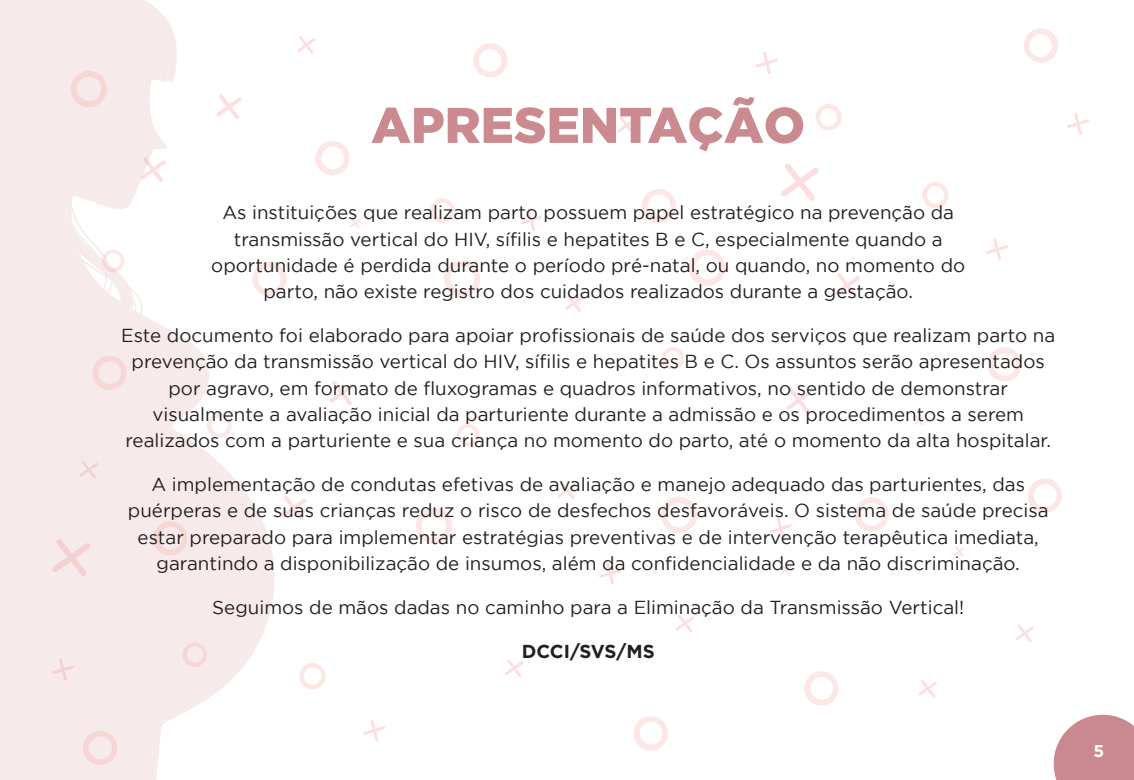
<style>
.page{position:relative;width:1134px;height:780px;background:#fff}
.page>*{position:absolute;margin:0;border:0;box-sizing:border-box;transform-origin:0 0}
.t1{font:900 50px "Gotham";color:#ca8a8f}
.t2{font:18.75px/26.2px "Gotham";color:#231f20;text-align:center}
.t3{font:700 18.75px "Gotham";letter-spacing:-.01em;color:#231f20}
.t4{font:700 17px "Gotham";color:#fff}
</style>
<div class="page">
<svg style="left:520px;top:209px;width:22px;height:22px"></svg>
<svg style="left:756px;top:52px;width:22px;height:22px"></svg>
<svg style="left:350px;top:218px;width:11px;height:10px"></svg>
<svg style="left:330px;top:381px;width:25px;height:24px"></svg>
<svg style="left:281px;top:496px;width:25px;height:24px"></svg>
<svg style="left:558px;top:481px;width:18px;height:18px"></svg>
<svg style="left:618px;top:116px;width:18px;height:18px"></svg>
<svg style="left:279px;top:265px;width:8px;height:28px"></svg>
<svg style="left:473px;top:43px;width:35px;height:34px"></svg>
<svg style="left:1067px;top:113px;width:22px;height:22px"></svg>
<svg style="left:1024px;top:28px;width:34px;height:35px"></svg>
<svg style="left:815px;top:104px;width:27px;height:26px"></svg>
<svg style="left:457px;top:424px;width:23px;height:22px"></svg>
<svg style="left:416px;top:507px;width:36px;height:37px"></svg>
<svg style="left:661px;top:497px;width:36px;height:36px"></svg>
<svg style="left:599px;top:562px;width:22px;height:22px"></svg>
<svg style="left:363px;top:719px;width:22px;height:22px"></svg>
<svg style="left:780px;top:565px;width:11px;height:10px"></svg>
<svg style="left:787px;top:388px;width:25px;height:24px"></svg>
<svg style="left:835px;top:273px;width:25px;height:24px"></svg>
<svg style="left:565px;top:294px;width:18px;height:18px"></svg>
<svg style="left:505px;top:659px;width:18px;height:18px"></svg>
<svg style="left:854px;top:497px;width:35px;height:34px"></svg>
<svg style="left:633px;top:716px;width:35px;height:34px"></svg>
<svg style="left:299px;top:663px;width:27px;height:26px"></svg>
<svg style="left:662px;top:347px;width:22px;height:23px"></svg>
<svg style="left:689px;top:249px;width:36px;height:37px"></svg>
<svg style="left:444px;top:260px;width:36px;height:37px"></svg>
<svg style="left:770px;top:517px;width:22px;height:22px"></svg>
<svg style="left:986px;top:238px;width:22px;height:22px"></svg>
<svg style="left:913px;top:415px;width:11px;height:10px"></svg>
<svg style="left:1016px;top:624px;width:18px;height:18px"></svg>
<svg style="left:676px;top:614px;width:18px;height:18px"></svg>
<svg style="left:987px;top:347px;width:35px;height:34px"></svg>
<svg style="left:804px;top:671px;width:35px;height:34px"></svg>
<svg style="left:922px;top:182px;width:27px;height:26px"></svg>
<svg style="left:954px;top:546px;width:11px;height:10px"></svg>
<svg style="left:1028px;top:478px;width:34px;height:35px"></svg>
<svg style="left:919px;top:680px;width:18px;height:17px"></svg>
<svg style="left:297px;top:36px;width:19px;height:18px"></svg>
<svg style="left:315px;top:141px;width:35px;height:34px"></svg>
<svg style="left:641px;top:189px;width:35px;height:34px"></svg>
<svg style="left:430px;top:198px;width:25px;height:25px"></svg>
<svg style="left:781px;top:163px;width:38px;height:38px"></svg>
<svg style="left:1054px;top:714px;width:80px;height:66px"></svg>
<svg style="left:0;top:0;width:273px;height:780px;fill:#f6ebea"></svg>
<svg style="left:52px;top:658px;width:22px;height:22px"></svg>
<svg style="left:81px;top:730px;width:38px;height:35px"></svg>
<svg style="left:79px;top:460px;width:19px;height:18px"></svg>
<svg style="left:65px;top:0;width:118px;height:390px"></svg>
<svg style="left:151px;top:521px;width:57px;height:146px"></svg>
<svg style="left:52px;top:539px;width:39px;height:37px"></svg>
<h1 class="t1" style="left:371px;top:96px;width:435px">APRESENTAÇÃO</h1>
<p class="t2" style="left:211px;top:199px;width:755px">As instituições que realizam parto possuem papel estratégico na prevenção da transmissão vertical do HIV, sífilis e hepatites B e C, especialmente quando a oportunidade é perdida durante o período pré-natal, ou quando, no momento do parto, não existe registro dos cuidados realizados durante a gestação.</p>
<p class="t2" style="left:121px;top:322px;width:935px">Este documento foi elaborado para apoiar profissionais de saúde dos serviços que realizam parto na prevenção da transmissão vertical do HIV, sífilis e hepatites B e C. Os assuntos serão apresentados por agravo, em formato de fluxogramas e quadros informativos, no sentido de demonstrar visualmente a avaliação inicial da parturiente durante a admissão e os procedimentos a serem realizados com a parturiente e sua criança no momento do parto, até o momento da alta hospitalar.</p>
<p class="t2" style="left:128px;top:471px;width:922px">A implementação de condutas efetivas de avaliação e manejo adequado das parturientes, das puérperas e de suas crianças reduz o risco de desfechos desfavoráveis. O sistema de saúde precisa estar preparado para implementar estratégias preventivas e de intervenção terapêutica imediata, garantindo a disponibilização de insumos, além da confidencialidade e da não discriminação.</p>
<p class="t2" style="left:212px;top:594px;width:753px">Seguimos de mãos dadas no caminho para a Eliminação da Transmissão Vertical!</p>
<p class="t3" style="left:522px;top:640px;width:134px">DCCI/SVS/MS</p>
<p class="t4" style="left:1093px;top:741px;width:12px">5</p>
</div>
